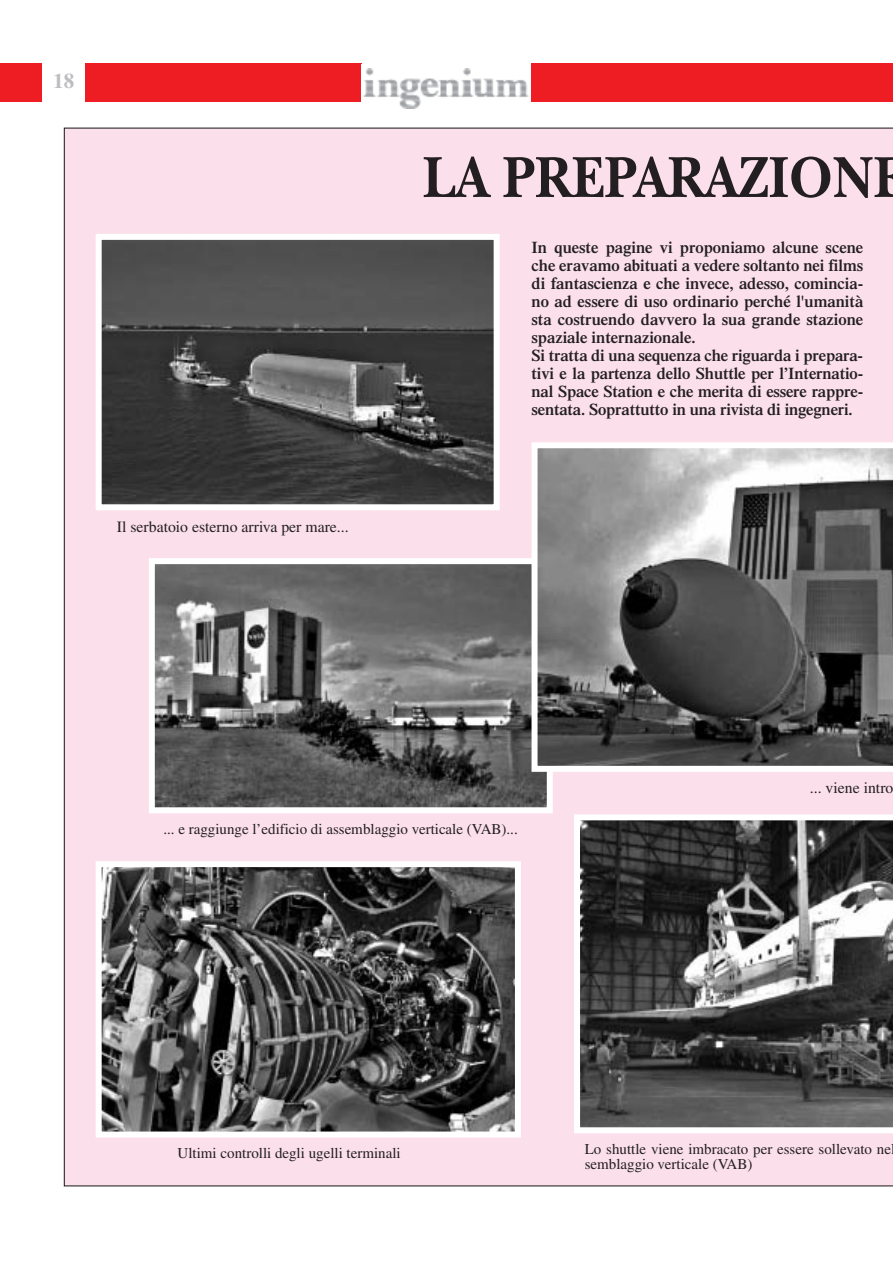
<style>
.page{position:relative;width:893px;height:1263px;background:#fff}
.page>*{position:absolute;margin:0;border:0;box-sizing:border-box;transform-origin:0 0}
.t1{font:700 60.3px "New Baskerville";color:#231f20;scale:.87 1}
.t2{font:700 21px "Times";color:#bcbdc0}
.t3{font:600 16.5px/18px "Times";color:#231f20}
.t4{font:15.75px "Times";color:#231f20}
.t5{font:15px/15px "Times";color:#231f20}
</style>
<div class="page">
<div style="left:0;top:64px;width:43px;height:38px;background:#ee1d23"></div>
<div style="left:85px;top:64px;width:276px;height:38px;background:#ee1d23"></div>
<img style="left:363px;top:68px;width:166px;height:40px">
<div style="left:531px;top:64px;width:362px;height:38px;background:#ee1d23"></div>
<div style="left:64px;top:128px;width:829px;height:1058px;background:#fbdfeb"></div>
<img style="left:156px;top:565px;width:390px;height:241px">
<div style="left:149px;top:558px;width:404px;height:255px;border:6px solid #fff"></div>
<img style="left:103px;top:241px;width:390px;height:262px">
<div style="left:96px;top:234px;width:404px;height:276px;border:6px solid #fff"></div>
<svg style="left:531px;top:442px;width:362px;height:330px"></svg>
<svg style="left:574px;top:814px;width:319px;height:319px"></svg>
<img style="left:103px;top:868px;width:411px;height:262px">
<div style="left:96px;top:861px;width:425px;height:276px;border:6px solid #fff"></div>
<p class="t2" style="left:53px;top:74px;width:22px">18</p>
<p class="t4" style="left:117px;top:521px;width:233px">Il serbatoio esterno arriva per mare...</p>
<h1 class="t1" style="left:423px;top:157px;width:557px">LA PREPARAZIONE</h1>
<p class="t3" style="left:531px;top:240px;width:333px">In queste pagine vi proponiamo alcune scene che eravamo abituati a vedere soltanto nei films di fantascienza e che invece, adesso, comincia&shy;no ad essere di uso ordinario perché l'umanità sta costruendo davvero la sua grande stazione spaziale internazionale.<br>Si tratta di una sequenza che riguarda i prepara&shy;tivi e la partenza dello Shuttle per l’Internatio&shy;nal Space Station e che merita di essere rappre&shy;sentata. Soprattutto in una rivista di ingegneri.</p>
<p class="t5" style="left:163px;top:823px;width:356px">... e raggiunge l’edificio di assemblaggio verticale (VAB)...</p>
<p class="t4" style="left:810px;top:782px;width:85px">... viene intro</p>
<p class="t5" style="left:178px;top:1147px;width:225px">Ultimi controlli degli ugelli terminali</p>
<p class="t5" style="left:585px;top:1143px;width:308px">Lo shuttle viene imbracato per essere sollevato ne semblaggio verticale (VAB)</p>
</div>
